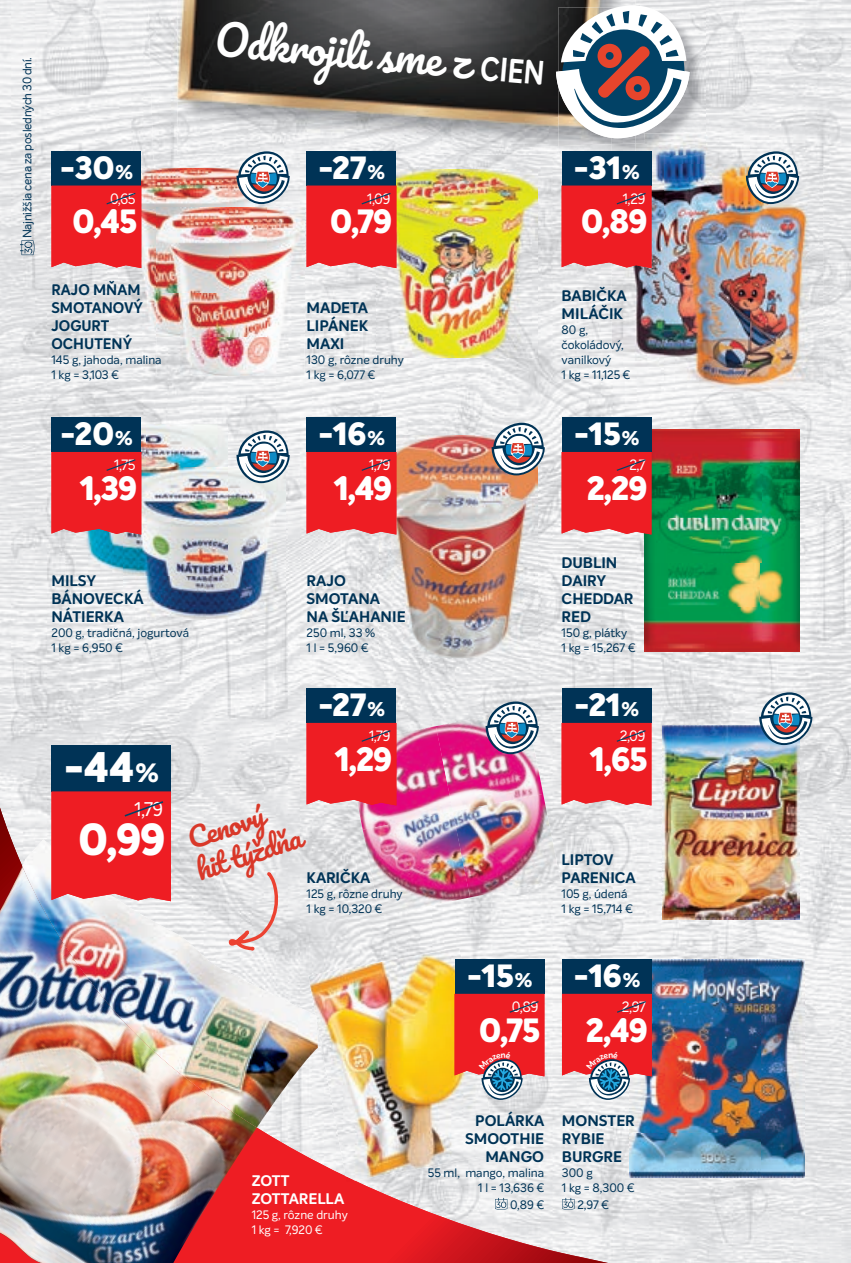
<style>
.page{position:relative;width:851px;height:1263px;background:#fff}
.page>*{position:absolute;margin:0;border:0;box-sizing:border-box;transform-origin:0 0}
.t1{font:800 43.95px "Intelo";color:#fff}
.t2{font:42.75px "Pacifico";color:#fff;scale:.96 1}
.t3{font:800 41.85px "Intelo Alt";color:#fff}
.t4{font:800 33px "Intelo";letter-spacing:-.03em;color:#fff}
.t5{font:800 31.5px "Intelo Alt";color:#fff}
.t6{font:27.15px/32.5px "Pacifico";color:#d93829;scale:1.06 1}
.t7{font:19.35px "Intelo Alt";color:#fff}
.t8{font:700 15px/18px "Intelo";color:#003356}
.t9{font:700 15px/18px "Intelo";letter-spacing:-.005em;color:#fff}
.t10{font:14.55px "Intelo Alt";letter-spacing:-.03em;color:#fff}
.t11{font:12px/15px "Intelo";color:#003356}
.t12{font:12px "Intelo Alt";letter-spacing:-.015em;color:#003356}
.t13{font:12px/15px "Intelo";color:#fff}
.s1{font-size:19.5px}
.s2{font-family:"Intelo";font-weight:700;font-size:33.15px}
.s3{font-size:25.95px}
</style>
<div class="page">
<img style="left:0;top:0;width:850px;height:1263px">
<svg style="left:0;top:807px;width:608px;height:456px"></svg>
<img style="left:148px;top:0;width:492px;height:160px">
<img style="left:177px;top:0;width:458px;height:155px">
<img style="left:689px;top:7px;width:16px;height:127px">
<img style="left:558px;top:146px;width:53px;height:9px">
<svg style="left:20px;top:240px;width:14px;height:15px"></svg>
<img style="left:611px;top:134px;width:138px;height:233px">
<img style="left:611px;top:134px;width:94px;height:21px">
<svg style="left:556px;top:5px;width:133px;height:138px"></svg>
<img style="left:611px;top:138px;width:24px;height:6px">
<img style="left:611px;top:134px;width:29px;height:4px">
<img style="left:664px;top:164px;width:159px;height:228px">
<img style="left:664px;top:164px;width:85px;height:203px">
<img style="left:308px;top:947px;width:189px;height:233px">
<svg style="left:345px;top:1176px;width:9px;height:6px"></svg>
<img style="left:629px;top:960px;width:175px;height:217px">
<img style="left:22px;top:839px;width:296px;height:289px">
<img style="left:0;top:866px;width:257px;height:397px">
<svg style="left:209px;top:830px;width:72px;height:124px"></svg>
<div style="left:51px;top:745px;width:120px;height:46px;background:#003356"></div>
<svg style="left:51px;top:791px;width:120px;height:110px;background:#eb252b"></svg>
<img style="left:141px;top:168px;width:125px;height:42px">
<img style="left:118px;top:210px;width:39px;height:126px">
<img style="left:266px;top:207px;width:38px;height:127px">
<img style="left:157px;top:334px;width:147px;height:42px">
<img style="left:157px;top:207px;width:109px;height:129px">
<img style="left:376px;top:169px;width:161px;height:188px">
<img style="left:65px;top:424px;width:81px;height:152px">
<img style="left:146px;top:424px;width:81px;height:44px">
<img style="left:205px;top:468px;width:81px;height:151px">
<img style="left:124px;top:576px;width:81px;height:43px">
<img style="left:124px;top:468px;width:103px;height:108px">
<img style="left:379px;top:436px;width:158px;height:222px">
<img style="left:644px;top:430px;width:155px;height:222px">
<img style="left:345px;top:726px;width:90px;height:104px">
<img style="left:435px;top:708px;width:108px;height:104px">
<img style="left:362px;top:812px;width:108px;height:103px">
<img style="left:453px;top:794px;width:107px;height:103px">
<img style="left:662px;top:725px;width:137px;height:194px">
<svg style="left:236px;top:151px;width:54px;height:53px"></svg>
<div style="left:51px;top:151px;width:90px;height:35px;background:#003356"></div>
<div style="left:51px;top:185px;width:90px;height:83px;background:#ee1d23"></div>
<div style="left:306px;top:151px;width:90px;height:35px;background:#003356"></div>
<div style="left:306px;top:185px;width:90px;height:83px;background:#ee1d23"></div>
<div style="left:561px;top:151px;width:90px;height:35px;background:#003356"></div>
<svg style="left:561px;top:167px;width:90px;height:101px"></svg>
<svg style="left:236px;top:430px;width:54px;height:53px"></svg>
<div style="left:51px;top:417px;width:90px;height:35px;background:#003356"></div>
<div style="left:51px;top:452px;width:90px;height:82px;background:#ee1d23"></div>
<svg style="left:491px;top:423px;width:53px;height:52px"></svg>
<svg style="left:745px;top:151px;width:54px;height:53px"></svg>
<div style="left:306px;top:417px;width:90px;height:35px;background:#003356"></div>
<div style="left:306px;top:452px;width:90px;height:82px;background:#ee1d23"></div>
<div style="left:561px;top:417px;width:90px;height:35px;background:#003356"></div>
<svg style="left:561px;top:433px;width:90px;height:101px"></svg>
<svg style="left:485px;top:701px;width:53px;height:53px"></svg>
<div style="left:306px;top:688px;width:90px;height:35px;background:#003356"></div>
<div style="left:306px;top:722px;width:90px;height:83px;background:#ee1d23"></div>
<svg style="left:759px;top:692px;width:53px;height:53px"></svg>
<div style="left:561px;top:688px;width:90px;height:35px;background:#003356"></div>
<svg style="left:561px;top:704px;width:90px;height:101px"></svg>
<svg style="left:495px;top:1198px;width:12px;height:12px"></svg>
<div style="left:454px;top:959px;width:90px;height:35px;background:#003356"></div>
<svg style="left:562px;top:1198px;width:12px;height:12px"></svg>
<div style="left:562px;top:959px;width:89px;height:35px;background:#003356"></div>
<svg style="left:454px;top:975px;width:90px;height:125px"></svg>
<svg style="left:562px;top:993px;width:89px;height:107px;background:#d64a53"></svg>
<p class="t12" style="left:20px;top:238px;width:183px;rotate:-90deg">Najnižšia cena za posledných 30 dní.</p>
<h3 class="t5" style="left:60px;top:147px;width:75px">-30 <span class="s1">%</span></h3>
<p class="t10" style="left:110px;top:190px;width:27px">0,65</p>
<h3 class="t4" style="left:72px;top:200px;width:66px">0,45</h3>
<p class="t8" style="left:51px;top:281px;width:93px">RAJO MŇAM<br>SMOTANOVÝ<br>JOGURT<br>OCHUTENÝ</p>
<p class="t11" style="left:51px;top:353px;width:112px">145 g, jahoda, malina<br>1 kg = 3,103 €</p>
<h3 class="t5" style="left:61px;top:413px;width:73px">-20 <span class="s1">%</span></h3>
<p class="t10" style="left:114px;top:456px;width:23px">1,75</p>
<h3 class="t4" style="left:80px;top:467px;width:59px">1,39</h3>
<h2 class="t2" style="left:217px;top:17px;width:346px;rotate:5deg">Odkrojili sme z <span class="s2">CIEN</span></h2>
<h3 class="t5" style="left:318px;top:147px;width:68px">-27 <span class="s1">%</span></h3>
<p class="t10" style="left:367px;top:190px;width:25px">1,09</p>
<h3 class="t4" style="left:330px;top:200px;width:64px">0,79</h3>
<p class="t8" style="left:306px;top:299px;width:63px;text-align:justify">MADETA LIPÁNEK MAXI</p>
<p class="t11" style="left:306px;top:353px;width:99px">130 g, rôzne druhy<br>1 kg = 6,077 €</p>
<h3 class="t5" style="left:318px;top:413px;width:68px">-16 <span class="s1">%</span></h3>
<p class="t10" style="left:369px;top:456px;width:23px">1,79</p>
<h3 class="t4" style="left:334px;top:467px;width:60px">1,49</h3>
<h3 class="t5" style="left:574px;top:147px;width:67px">-31 <span class="s1">%</span></h3>
<p class="t10" style="left:622px;top:190px;width:24px">1,29</p>
<h3 class="t4" style="left:581px;top:200px;width:68px">0,89</h3>
<p class="t8" style="left:561px;top:287px;width:67px">BABIČKA<br>MILÁČIK</p>
<p class="t11" style="left:561px;top:323px;width:70px">80 g, čokoládový, vanilkový<br>1 kg = 11,125 €</p>
<h3 class="t5" style="left:574px;top:413px;width:67px">-15 <span class="s1">%</span></h3>
<p class="t10" style="left:629px;top:456px;width:18px">2,7</p>
<h3 class="t4" style="left:586px;top:467px;width:62px">2,29</h3>
<p class="t8" style="left:51px;top:572px;width:94px">MILSY<br>BÁNOVECKÁ<br>NÁTIERKA</p>
<p class="t11" style="left:51px;top:625px;width:139px">200 g, tradičná, jogurtová<br>1 kg = 6,950 €</p>
<p class="t8" style="left:306px;top:572px;width:100px">RAJO<br>SMOTANA<br>NA ŠĽAHANIE</p>
<p class="t11" style="left:306px;top:625px;width:70px">250 ml, 33 %<br>1 l = 5,960 €</p>
<h3 class="t5" style="left:318px;top:684px;width:68px">-27 <span class="s1">%</span></h3>
<p class="t10" style="left:369px;top:727px;width:23px">1,79</p>
<h3 class="t3" style="left:64px;top:740px;width:96px">-44 <span class="s3">%</span></h3>
<h3 class="t7" style="left:135px;top:797px;width:30px">1,79</h3>
<h1 class="t1" style="left:78px;top:811px;width:89px">0,99</h1>
<h3 class="t4" style="left:335px;top:737px;width:59px">1,29</h3>
<h3 class="t6" style="left:181px;top:827px;width:105px;rotate:-19deg">Cenový hit týždňa</h3>
<p class="t8" style="left:306px;top:869px;width:65px">KARIČKA</p>
<p class="t11" style="left:306px;top:886px;width:97px">125 g, rôzne druhy<br>1 kg = 10,320 €</p>
<p class="t8" style="left:561px;top:554px;width:73px">DUBLIN<br>DAIRY<br>CHEDDAR<br>RED</p>
<p class="t11" style="left:561px;top:625px;width:75px">150 g, plátky<br>1 kg = 15,267 €</p>
<h3 class="t5" style="left:574px;top:684px;width:66px">-21 <span class="s1">%</span></h3>
<p class="t10" style="left:619px;top:727px;width:27px">2,09</p>
<h3 class="t4" style="left:590px;top:737px;width:59px">1,65</h3>
<h3 class="t5" style="left:467px;top:955px;width:67px">-15 <span class="s1">%</span></h3>
<p class="t10" style="left:512px;top:998px;width:28px">0,89</p>
<h3 class="t4" style="left:479px;top:1008px;width:63px">0,75</h3>
<p class="t8" style="left:561px;top:851px;width:75px">LIPTOV<br>PARENICA</p>
<p class="t11" style="left:561px;top:886px;width:73px">105 g, údená<br>1 kg = 15,714 €</p>
<h3 class="t5" style="left:573px;top:955px;width:68px">-16 <span class="s1">%</span></h3>
<p class="t10" style="left:621px;top:998px;width:26px">2,97</p>
<h3 class="t4" style="left:585px;top:1008px;width:63px">2,49</h3>
<p class="t9" style="left:252px;top:1171px;width:94px">ZOTT<br>ZOTTARELLA</p>
<p class="t13" style="left:252px;top:1207px;width:97px">125 g, rôzne druhy<br>1 kg = 7,920 €</p>
<p class="t8" style="left:465px;top:1112px;width:81px;text-align:right">POLÁRKA<br>SMOOTHIE<br>MANGO</p>
<p class="t11" style="left:428px;top:1165px;width:118px;text-align:right">55 ml, mango, malina<br>1 l = 13,636 €</p>
<p class="t11" style="left:510px;top:1197px;width:35px">0,89 €</p>
<p class="t8" style="left:562px;top:1112px;width:74px">MONSTER<br>RYBIE<br>BURGRE</p>
<p class="t11" style="left:562px;top:1165px;width:74px">300 g<br>1 kg = 8,300 €</p>
<p class="t11" style="left:577px;top:1197px;width:33px">2,97 €</p>
</div>
